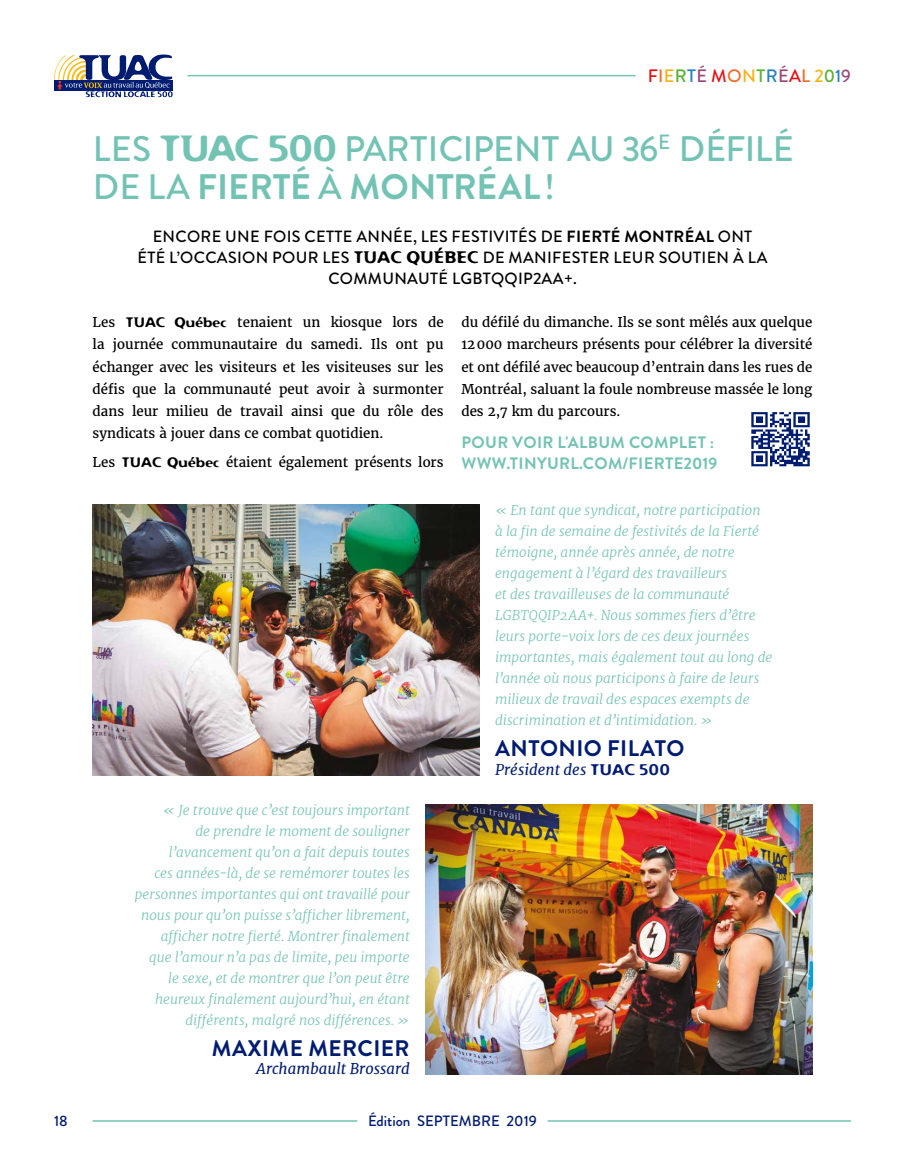
<style>
.page{position:relative;width:905px;height:1175px;background:#fff}
.page>*{position:absolute;margin:0;border:0;box-sizing:border-box;transform-origin:0 0}
.t1{font:500 35.4px/38.4px "Brandon Grotesque";letter-spacing:-.005em;color:#73c3b4}
.t2{font:700 22.5px "Brandon Grotesque";letter-spacing:.02em;color:#001c71}
.t3{font:500 18px "Brandon Grotesque";letter-spacing:.02em;color:#e30f13}
.t4{font:700 16.5px/21px "Brandon Grotesque";letter-spacing:.02em;color:#73c3b4}
.t5{font:500 16.2px/20.7px "Brandon Grotesque";letter-spacing:.02em;color:#000;text-align:center}
.t6{font:italic 15px "Merriweather";color:#001c71}
.t7{font:500 15px "Brandon Grotesque";color:#001c71}
.t8{font:italic 300 13.5px/21px "Merriweather";color:#73c3b4;text-align:right}
.t9{font:13.35px/22.2px "Merriweather";color:#000;text-align:justify}
.s1{color:#ed6e2e}
.s2{color:#f9b114}
.s3{color:#5ab031}
.s4{color:#2581c4}
.s5{color:#984877}
.s6{font-family:"Flexure";font-weight:400}
.s7{font-weight:700}
.s8{font-family:"Flexure"}
.s9{font-family:"Flexure";font-style:normal}
</style>
<div class="page">
<img style="left:93px;top:505px;width:386px;height:270px">
<img style="left:426px;top:804px;width:386px;height:270px">
<svg style="left:751px;top:412px;width:59px;height:55px"></svg>
<svg style="left:751px;top:412px;width:58px;height:54px"></svg>
<svg style="left:54px;top:54px;width:119px;height:43px"></svg>
<hr style="left:187px;top:75px;width:448px;height:1px;background:#73c3b4">
<hr style="left:547px;top:1120px;width:303px;height:1px;background:#73c3b4">
<hr style="left:93px;top:1120px;width:264px;height:1px;background:#73c3b4">
<h3 class="t3" style="left:647px;top:63px;width:205px">F<span class="s1">I</span><span class="s2">E</span><span class="s3">R</span><span class="s4">T</span><span class="s5">É</span> M<span class="s1">O</span><span class="s2">N</span><span class="s3">T</span><span class="s4">R</span><span class="s5">É</span>A<span class="s1">L</span> <span class="s2">2</span><span class="s3">0</span><span class="s4">1</span><span class="s5">9</span></h3>
<h1 class="t1" style="left:93px;top:130px;width:702px">LES <span class="s6">TUAC 500</span> PARTICIPENT AU 36<sup>E</sup> DÉFILÉ<br>DE LA <span class="s7">FIERTÉ</span> À <span class="s7">MONTRÉAL</span>!</h1>
<p class="t5" style="left:137px;top:226px;width:631px">ENCORE UNE FOIS CETTE ANNÉE, LES FESTIVITÉS DE <span class="s7">FIERTÉ MONTRÉAL</span> ONT<br>ÉTÉ L’OCCASION POUR LES <span class="s6">TUAC QUÉBEC</span> DE MANIFESTER LEUR SOUTIEN À LA<br>COMMUNAUTÉ LGBTQQIP2AA+.</p>
<p class="t9" style="left:93px;top:311px;width:352px">Les <span class="s8">TUAC Québec</span> tenaient un kiosque lors de la journée communautaire du samedi. Ils ont pu échanger avec les visiteurs et les visiteuses sur les défis que la communauté peut avoir à surmonter dans leur milieu de travail ainsi que du rôle des syndicats à jouer dans ce combat quotidien.</p>
<p class="t9" style="left:93px;top:451px;width:352px">Les <span class="s8">TUAC Québec</span> étaient également présents lors</p>
<p class="t9" style="left:461px;top:311px;width:352px">du défilé du dimanche. Ils se sont mêlés aux quelque 12000 marcheurs présents pour célébrer la diversité et ont défilé avec beaucoup d’entrain dans les rues de Montréal, saluant la foule nombreuse massée le long des 2,7 km du parcours.</p>
<p class="t4" style="left:461px;top:431px;width:257px">POUR VOIR L'ALBUM COMPLET :<br>WWW.TINYURL.COM/FIERTE2019</p>
<p class="t8" style="left:495px;top:500px;width:279px;text-align:left">« En tant que syndicat, notre participation<br>à la fin de semaine de festivités de la Fierté témoigne, année après année, de notre engagement à l’égard des travailleurs<br>et des travailleuses de la communauté LGBTQQIP2AA+. Nous sommes fiers d’être leurs porte-voix lors de ces deux journées importantes, mais également tout au long de l’année où nous participons à faire de leurs milieux de travail des espaces exempts de discrimination et d’intimidation. »</p>
<p class="t8" style="left:135px;top:799px;width:276px">« Je trouve que c’est toujours important<br>de prendre le moment de souligner l’avancement qu’on a fait depuis toutes<br>ces années-là, de se remémorer toutes les personnes importantes qui ont travaillé pour nous pour qu’on puisse s’afficher librement, afficher notre fierté. Montrer finalement que l’amour n’a pas de limite, peu importe<br>le sexe, et de montrer que l’on peut être heureux finalement aujourd’hui, en étant différents, malgré nos différences. »</p>
<h2 class="t2" style="left:212px;top:1033px;width:199px">MAXIME MERCIER</h2>
<p class="t6" style="left:256px;top:1059px;width:155px">Archambault Brossard</p>
<h2 class="t2" style="left:495px;top:733px;width:191px">ANTONIO FILATO</h2>
<p class="t6" style="left:495px;top:759px;width:176px">Président des <span class="s9">TUAC 500</span></p>
<p class="t7" style="left:54px;top:1110px;width:15px">18</p>
<p class="t7" style="left:368px;top:1110px;width:170px">Édition SEPTEMBRE 2019</p>
</div>
